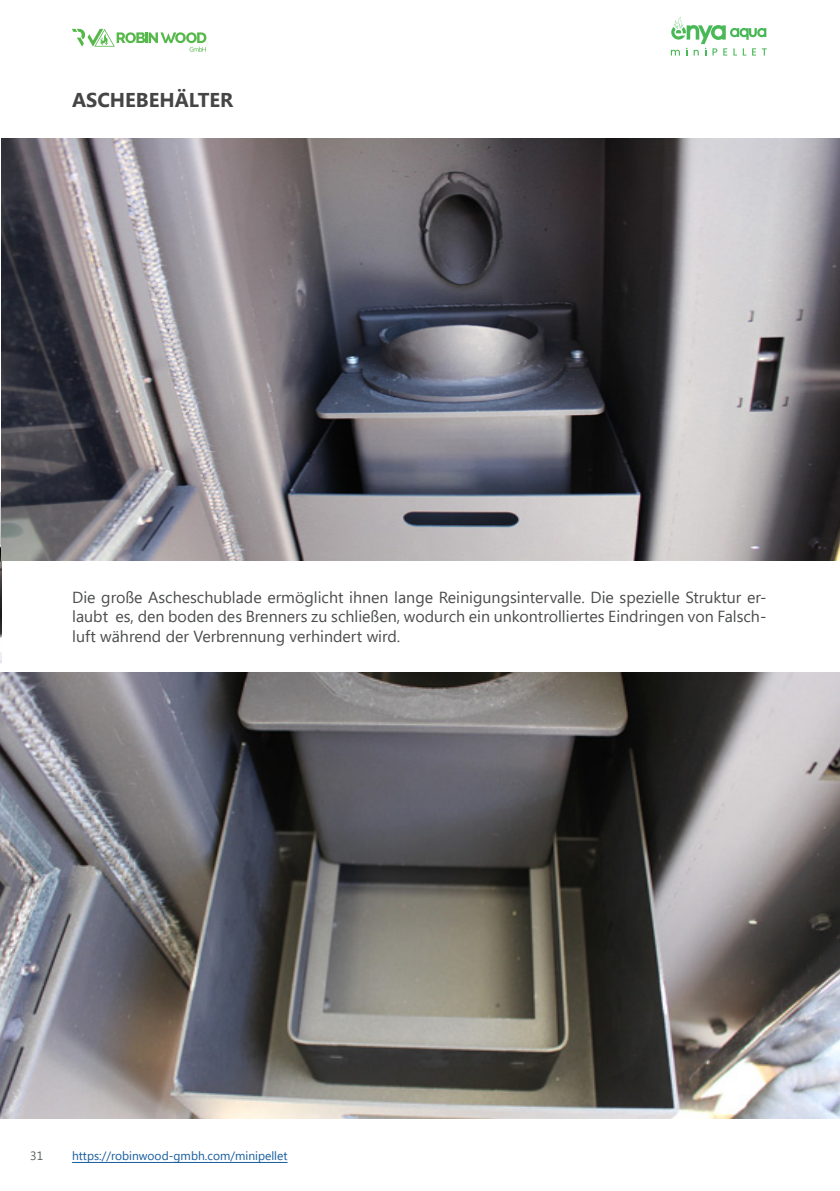
<style>
.page{position:relative;width:840px;height:1191px;background:#fff}
.page>*{position:absolute;margin:0;border:0;box-sizing:border-box;transform-origin:0 0}
.Paragraph_Style_2{font:700 20px "Segoe UI";color:#454545}
.t1{font:16px/19.2px "Segoe UI";color:#4b4c4d;text-align:justify}
.t2{font:12px "Segoe UI";color:#175d9e}
.t3{font:12px "Segoe UI";color:#585b5c}
</style>
<div class="page">
<svg style="left:72px;top:29px;width:134px;height:23px"></svg>
<hr style="left:72px;top:1162px;width:215px;height:1px;background:#175d9e">
<svg style="left:670px;top:17px;width:96px;height:39px"></svg>
<img style="left:0;top:138px;width:2px;height:526px">
<img style="left:0;top:672px;width:838px;height:447px">
<img style="left:2px;top:138px;width:837px;height:422px">
<p class="Paragraph_Style_2" style="left:72px;top:89px;width:162px">ASCHEBEHÄLTER</p>
<p class="t1" style="left:72px;top:588px;width:695px">Die große Ascheschublade ermöglicht ihnen lange Reinigungsintervalle. Die spezielle Struktur er&shy;laubt es, den boden des Brenners zu schließen, wodurch ein unkontrolliertes Eindringen von Falsch&shy;luft während der Verbrennung verhindert wird.</p>
<p class="t3" style="left:30px;top:1148px;width:14px">31</p>
<p class="t2" style="left:72px;top:1148px;width:217px">https://robinwood-gmbh.com/minipellet</p>
</div>
